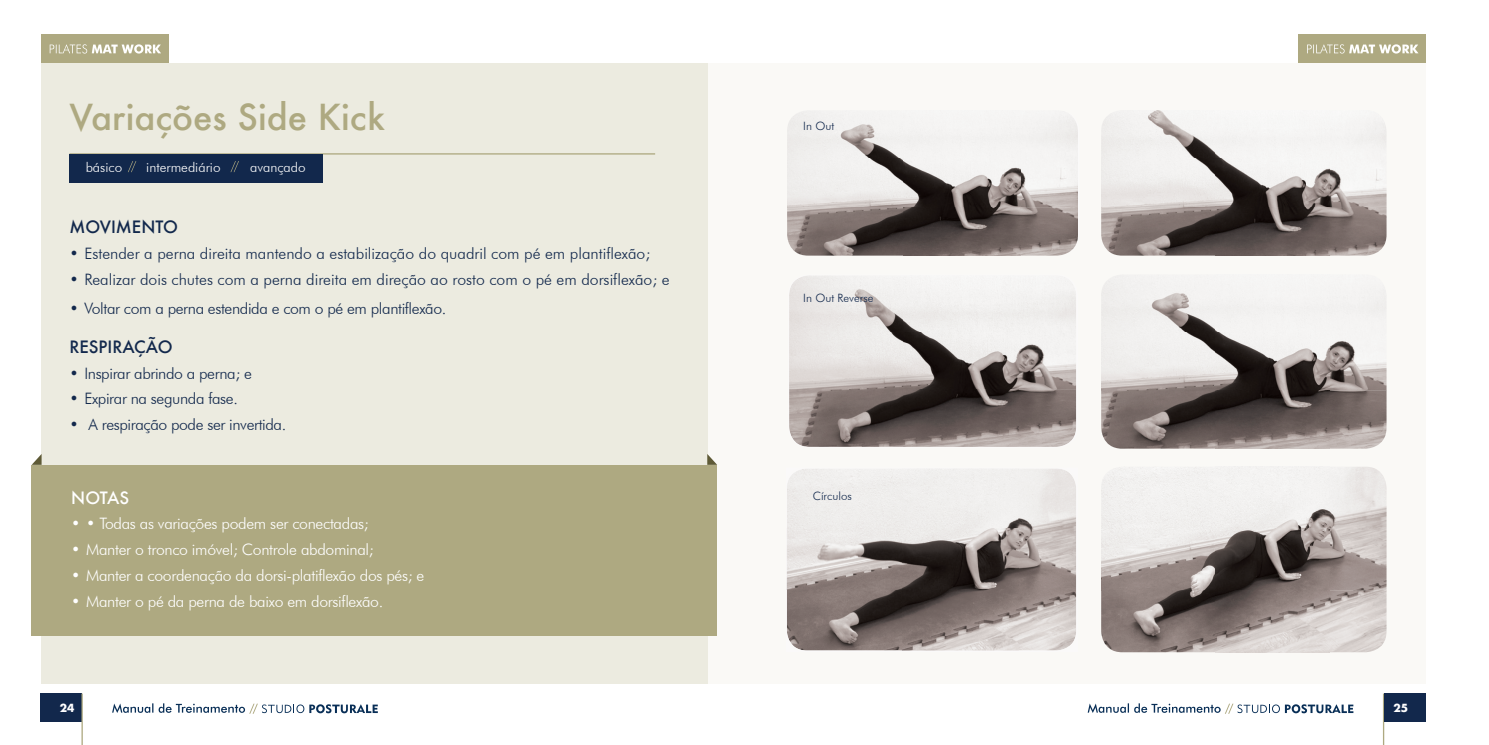
<style>
.page{position:relative;width:1489px;height:745px;background:#fff}
.page>*{position:absolute;margin:0;border:0;box-sizing:border-box;transform-origin:0 0}
.t1{font:500 35px "Futura";color:#aea981}
.t2{font:500 16.62px "Futura";color:#12284c}
.t3{font:500 16.62px "Futura";letter-spacing:-.015em;color:#fff}
.t4{font:300 15.75px "Futura BT";letter-spacing:-.02em;color:#fff}
.t5{font:300 15.75px "Futura BT";color:#12284c}
.t6{font:300 15.75px "Futura BT";letter-spacing:-.025em;color:#12284c}
.t7{font:300 13.47px "Futura BT";color:#fff}
.t8{font:700 12.25px "Futura";color:#fff}
.t9{font:300 11.55px "Futura BT";color:#12284c}
</style>
<div class="page">
<div style="left:707px;top:63px;width:718px;height:620px;background:#faf9f6"></div>
<div style="left:1298px;top:34px;width:127px;height:29px;background:#aea981"></div>
<svg style="left:1307px;top:44px;width:111px;height:10px"></svg>
<svg style="left:1087px;top:703px;width:266px;height:10px"></svg>
<hr style="left:1382px;top:693px;width:1px;height:51px;background:#aea981">
<div style="left:1383px;top:693px;width:42px;height:29px;background:#12284c"></div>
<div style="left:40px;top:693px;width:42px;height:29px;background:#12284c"></div>
<hr style="left:81px;top:693px;width:2px;height:51px;background:#aea981">
<svg style="left:112px;top:703px;width:266px;height:10px"></svg>
<div style="left:41px;top:63px;width:666px;height:620px;background:#ecebe0"></div>
<hr style="left:69px;top:153px;width:586px;height:1px;background:#aea981">
<div style="left:69px;top:154px;width:253px;height:29px;background:#12284c"></div>
<svg style="left:128px;top:161px;width:8px;height:11px"></svg>
<svg style="left:230px;top:161px;width:9px;height:11px"></svg>
<div style="left:41px;top:34px;width:127px;height:29px;background:#aea981"></div>
<svg style="left:50px;top:44px;width:111px;height:10px"></svg>
<svg style="left:707px;top:453px;width:10px;height:11px"></svg>
<svg style="left:32px;top:454px;width:10px;height:10px"></svg>
<div style="left:32px;top:464px;width:685px;height:171px;background:#aea981"></div>
<img style="left:1101px;top:110px;width:285px;height:145px">
<img style="left:787px;top:112px;width:290px;height:143px">
<img style="left:1101px;top:277px;width:285px;height:171px">
<svg style="left:789px;top:276px;width:287px;height:171px"></svg>
<img style="left:1101px;top:466px;width:285px;height:185px">
<svg style="left:786px;top:469px;width:291px;height:182px"></svg>
<h1 class="t1" style="left:69px;top:92px;width:317px">Variações Side Kick</h1>
<p class="t7" style="left:86px;top:159px;width:38px">básico</p>
<p class="t7" style="left:146px;top:159px;width:76px">intermediário</p>
<p class="t7" style="left:250px;top:159px;width:57px">avançado</p>
<p class="t2" style="left:69px;top:215px;width:110px">MOVIMENTO</p>
<p class="t5" style="left:69px;top:243px;width:582px">• Estender a perna direita mantendo a estabilização do quadril com pé em plantiflexão;</p>
<p class="t5" style="left:69px;top:269px;width:601px">• Realizar dois chutes com a perna direita em direção ao rosto com o pé em dorsiflexão; e</p>
<p class="t6" style="left:69px;top:298px;width:378px">• Voltar com a perna estendida e com o pé em plantiflexão.</p>
<p class="t2" style="left:69px;top:335px;width:104px">RESPIRAÇÃO</p>
<p class="t6" style="left:69px;top:363px;width:184px">• Inspirar abrindo a perna; e</p>
<p class="t6" style="left:69px;top:389px;width:170px">• Expirar na segunda fase.</p>
<p class="t6" style="left:69px;top:414px;width:218px">• A respiração pode ser invertida.</p>
<p class="t3" style="left:71px;top:486px;width:59px">NOTAS</p>
<p class="t4" style="left:71px;top:514px;width:299px">• • Todas as variações podem ser conectadas;</p>
<p class="t4" style="left:71px;top:539px;width:304px">• Manter o tronco imóvel; Controle abdominal;</p>
<p class="t4" style="left:71px;top:565px;width:355px">• Manter a coordenação da dorsi-platiflexão dos pés; e</p>
<p class="t4" style="left:71px;top:591px;width:313px">• Manter o pé da perna de baixo em dorsiflexão.</p>
<p class="t9" style="left:803px;top:119px;width:32px">In Out</p>
<p class="t9" style="left:803px;top:290px;width:72px">In Out Reverse</p>
<p class="t9" style="left:812px;top:488px;width:41px">Círculos</p>
<p class="t8" style="left:60px;top:702px;width:16px">24</p>
<p class="t8" style="left:1393px;top:702px;width:16px">25</p>
</div>
